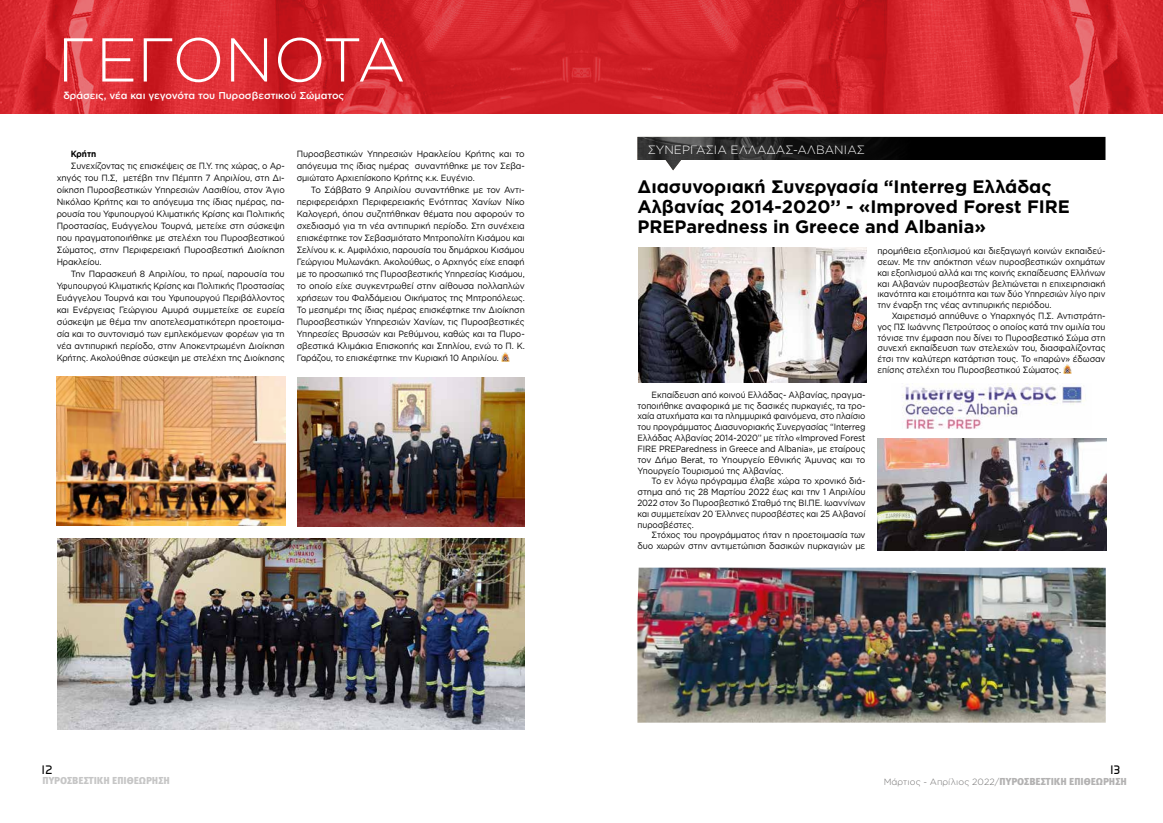
<style>
.page{position:relative;width:1163px;height:823px;background:#fff}
.page>*{position:absolute;margin:0;border:0;box-sizing:border-box;transform-origin:0 0}
.t1{font:300 61.7px "Gotham Greek";color:#fff}
.t2{font:700 18px/20px "Gotham Greek";color:#000}
.t3{font:300 12px "Gotham Greek";color:#fff}
.t4{font:500 10px "Gotham Greek";letter-spacing:-.005em;color:#fff}
.t5{font:10px "Meta Black Greek Caps";color:#b3b2b2}
.t6{font:10px "Meta Black Greek Caps";color:#c6c6c6}
.t7{font:10px "Star Avenue";color:#000}
.t8{font:9px/12px "Gotham Greek";letter-spacing:-.01em;color:#000;text-align:justify;scale:.95 1}
.t9{font:9px/10.8px "Gotham Greek";letter-spacing:-.01em;color:#000;text-align:justify;scale:.93 1}
.t10{font:9px/12px "Gotham Greek";letter-spacing:-.01em;color:#000;text-align:justify;scale:.92 1}
.t11{font:700 9px "Gotham Greek";letter-spacing:-.01em;color:#000;scale:.92 1}
.s1{font-family:"Gotham Greek";font-weight:300;font-size:9px;color:#706f6f}
</style>
<div class="page">
<img style="left:0;top:0;width:581px;height:113px">
<img style="left:57px;top:376px;width:228px;height:148px">
<img style="left:58px;top:538px;width:466px;height:191px">
<svg style="left:501px;top:352px;width:8px;height:9px"></svg>
<img style="left:297px;top:377px;width:227px;height:149px">
<div style="left:947px;top:137px;width:158px;height:23px;background:#000"></div>
<img style="left:637px;top:137px;width:310px;height:33px">
<svg style="left:1063px;top:364px;width:8px;height:9px"></svg>
<svg style="left:581px;top:0;width:581px;height:113px;background:#d5272e"></svg>
<img style="left:902px;top:383px;width:184px;height:46px">
<img style="left:877px;top:438px;width:229px;height:112px">
<img style="left:638px;top:248px;width:228px;height:134px">
<img style="left:637px;top:567px;width:468px;height:155px">
<h1 class="t1" style="left:58px;top:26px;width:349px">ΓΕΓΟΝΟΤΑ</h1>
<p class="t4" style="left:63px;top:89px;width:282px">δράσεις, νέα και γεγονότα του Πυροσβεστικού Σώματος</p>
<p class="t11" style="left:71px;top:149px;width:29px">Κρήτη</p>
<p class="t10" style="left:57px;top:160px;width:249px;text-indent:14px">Συνεχίζοντας τις επισκέψεις σε Π.Υ. της χώρας, ο Αρ&shy;χηγός του Π.Σ, μετέβη την Πέμπτη 7 Απριλίου, στη Δι&shy;οίκηση Πυροσβεστικών Υπηρεσιών Λασιθίου, στον Άγιο Νικόλαο Κρήτης και το απόγευμα της ίδιας ημέρας, πα&shy;ρουσία του Υφυπουργού Κλιματικής Κρίσης και Πολιτικής Προστασίας, Ευάγγελου Τουρνά, μετείχε στη σύσκεψη που πραγματοποιήθηκε με στελέχη του Πυροσβεστικού Σώματος, στην Περιφερειακή Πυροσβεστική Διοίκηση Ηρακλείου.</p>
<p class="t8" style="left:57px;top:268px;width:241px;text-indent:14px">Την Παρασκευή 8 Απριλίου, το πρωί, παρουσία του Υφυπουργού Κλιματικής Κρίσης και Πολιτικής Προστασίας Ευάγγελου Τουρνά και του Υφυπουργού Περιβάλλοντος και Ενέργειας Γεώργιου Αμυρά συμμετείχε σε ευρεία σύσκεψη με θέμα την αποτελεσματικότερη προετοιμα&shy;σία και το συντονισμό των εμπλεκόμενων φορέων για τη νέα αντιπυρική περίοδο, στην Αποκεντρωμένη Διοίκηση Κρήτης. Ακολούθησε σύσκεψη με στελέχη της Διοίκησης</p>
<p class="t8" style="left:297px;top:148px;width:241px">Πυροσβεστικών Υπηρεσιών Ηρακλείου Κρήτης και το απόγευμα της ίδιας ημέρας συναντήθηκε με τον Σεβα&shy;σμιώτατο Αρχιεπίσκοπο Κρήτης κ.κ. Ευγένιο.</p>
<p class="t8" style="left:297px;top:184px;width:241px;text-indent:14px">Το Σάββατο 9 Απριλίου συναντήθηκε με τον Αντι&shy;περιφερειάρχη Περιφερειακής Ενότητας Χανίων Νίκο Καλογερή, όπου συζητήθηκαν θέματα που αφορούν το σχεδιασμό για τη νέα αντιπυρική περίοδο. Στη συνέχεια επισκέφτηκε τον Σεβασμιότατο Μητροπολίτη Κισάμου και Σελίνου κ. κ. Αμφιλόχιο, παρουσία του δημάρχου Κισάμου Γεώργιου Μυλωνάκη. Ακολούθως, ο Αρχηγός είχε επαφή με το προσωπικό της Πυροσβεστικής Υπηρεσίας Κισάμου, το οποίο είχε συγκεντρωθεί στην αίθουσα πολλαπλών χρήσεων του Φαλδάμειου Οικήματος της Μητροπόλεως.<br>Το μεσημέρι της ίδιας ημέρας επισκέφτηκε την Διοίκηση Πυροσβεστικών Υπηρεσιών Χανίων, τις Πυροσβεστικές Υπηρεσίες Βρυσσών και Ρεθύμνου, καθώς και τα Πυρο&shy;σβεστικά Κλιμάκια Επισκοπής και Σπηλίου, ενώ το Π. Κ.<br>Γαράζου, το επισκέφτηκε την Κυριακή 10 Απριλίου.</p>
<p class="t7" style="left:43px;top:763px;width:11px">12</p>
<p class="t6" style="left:43px;top:774px;width:129px">ΠΥΡΟΣΒΕΣΤΙΚΗ ΕΠΙΘΕΩΡΗΣΗ</p>
<h3 class="t3" style="left:647px;top:143px;width:219px">ΣΥΝΕΡΓΑΣΙΑ ΕΛΛΑΔΑΣ-ΑΛΒΑΝΙΑΣ</h3>
<h2 class="t2" style="left:637px;top:176px;width:434px">Διασυνοριακή Συνεργασία “Interreg Ελλάδας<br>Αλβανίας 2014-2020’’ - «Improved Forest FIRE<br>PREParedness in Greece and Albania»</h2>
<p class="t10" style="left:637px;top:389px;width:249px;line-height:10.8px;text-indent:14px">Εκπαίδευση από κοινού Ελλάδας- Αλβανίας, πραγμα&shy;τοποιήθηκε αναφορικά με τις δασικές πυρκαγιές, τα τρο&shy;χαία ατυχήματα και τα πλημμυρικά φαινόμενα, στο πλαίσιο του προγράμματος Διασυνοριακής Συνεργασίας “Interreg Ελλάδας Αλβανίας 2014-2020’’ με τίτλο «Improved Forest FIRE PREParedness in Greece and Albania», με εταίρους τον Δήμο Berat, το Υπουργείο Εθνικής Άμυνας και το Υπουργείο Τουρισμού της Αλβανίας.</p>
<p class="t9" style="left:637px;top:475px;width:247px;text-indent:14px">Το εν λόγω πρόγραμμα έλαβε χώρα το χρονικό διά&shy;στημα από τις 28 Μαρτίου 2022 έως και την 1 Απριλίου 2022 στον 3ο Πυροσβεστικό Σταθμό της ΒΙ.ΠΕ. Ιωαννίνων και συμμετείχαν 20 Έλληνες πυροσβέστες και 25 Αλβανοί πυροσβέστες.</p>
<p class="t9" style="left:637px;top:529px;width:247px;text-align:right">Στόχος του προγράμματος ήταν η προετοιμασία των δυο χωρών στην αντιμετώπιση δασικών πυρκαγιών με</p>
<p class="t9" style="left:877px;top:245px;width:247px">προμήθεια εξοπλισμού και διεξαγωγή κοινών εκπαιδεύ&shy;σεων. Με την απόκτηση νέων πυροσβεστικών οχημάτων και εξοπλισμού αλλά και της κοινής εκπαίδευσης Ελλήνων και Αλβανών πυροσβεστών βελτιώνεται η επιχειρησιακή ικανότητα και ετοιμότητα και των δύο Υπηρεσιών λίγο πριν την έναρξη της νέας αντιπυρικής περιόδου.</p>
<p class="t9" style="left:877px;top:310px;width:247px;text-indent:14px">Χαιρετισμό απηύθυνε ο Υπαρχηγός Π.Σ. Αντιστράτη&shy;γος ΠΣ Ιωάννης Πετρούτσος ο οποίος κατά την ομιλία του τόνισε την έμφαση που δίνει το Πυροσβεστικό Σώμα στη συνεχή εκπαίδευση των στελεχών του, διασφαλίζοντας έτσι την καλύτερη κατάρτιση τους. Το «παρών» έδωσαν επίσης στελέχη του Πυροσβεστικού Σώματος.</p>
<p class="t7" style="left:1110px;top:763px;width:10px">13</p>
<p class="t5" style="left:883px;top:775px;width:245px"><span class="s1">Μάρτιος - Απρίλιος 2022/</span>ΠΥΡΟΣΒΕΣΤΙΚΗ ΕΠΙΘΕΩΡΗΣΗ</p>
</div>
